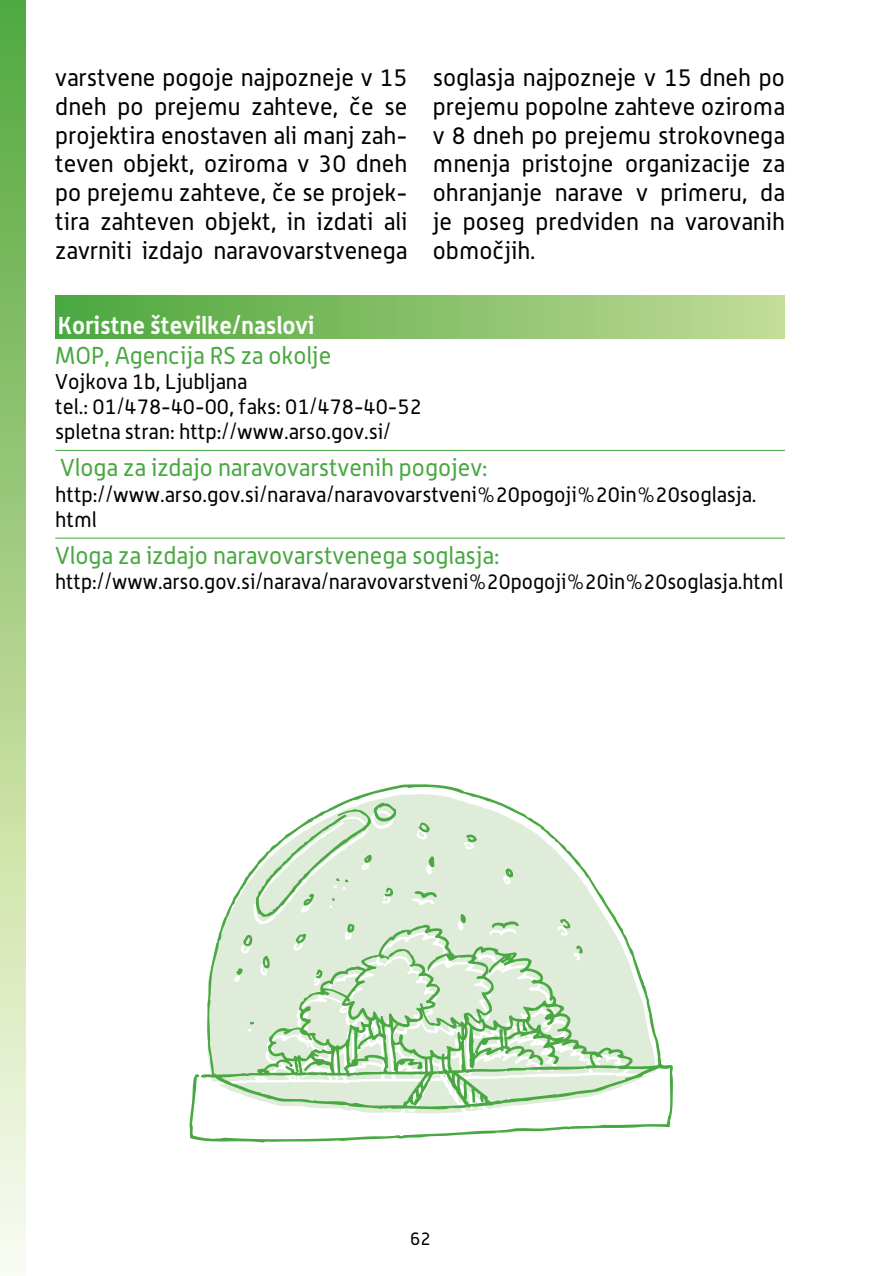
<style>
.page{position:relative;width:893px;height:1276px;background:#fff}
.page>*{position:absolute;margin:0;border:0;box-sizing:border-box;transform-origin:0 0}
.t1{font:24px/28.8px "Alwyn OT";color:#000;text-align:justify}
.t2{font:24px "Alwyn OT";color:#49a842}
.t3{font:700 24px "Alwyn OT";color:#fff}
.t4{font:21px/25.2px "Alwyn OT";color:#000}
.t5{font:18px "Alwyn OT";color:#000}
</style>
<div class="page">
<svg style="left:189px;top:784px;width:484px;height:359px;fill:#deecd9"></svg>
<div style="left:0;top:0;width:25px;height:1276px;background:linear-gradient(to bottom,#55a738,#fffeeb)"></div>
<hr style="left:55px;top:450px;width:730px;height:1px;background:#49a842">
<hr style="left:55px;top:537px;width:730px;height:2px;background:#49a842">
<div style="left:55px;top:296px;width:730px;height:42px;background:linear-gradient(to right,#4ba63c,#c2db98)"></div>
<p class="t1" style="left:55px;top:64px;width:354px">varstvene pogoje najpozneje v 15 dneh po prejemu zahteve, če se projektira enostaven ali manj zah&shy;teven objekt, oziroma v 30 dneh po prejemu zahteve, če se projek&shy;tira zahteven objekt, in izdati ali zavrniti izdajo naravovarstvenega</p>
<p class="t1" style="left:433px;top:64px;width:354px">soglasja najpozneje v 15 dneh po prejemu popolne zahteve oziroma v 8 dneh po prejemu strokovnega mnenja pristojne organizacije za ohranjanje narave v primeru, da je poseg predviden na varovanih območjih.</p>
<p class="t3" style="left:58px;top:310px;width:258px">Koristne številke/naslovi</p>
<p class="t2" style="left:55px;top:341px;width:277px">MOP, Agencija RS za okolje</p>
<p class="t4" style="left:55px;top:369px;width:368px">Vojkova 1b, Ljubljana<br>tel.: 01/478-40-00, faks: 01/478-40-52 spletna stran: http://www.arso.gov.si/</p>
<p class="t2" style="left:60px;top:454px;width:429px">Vloga za izdajo naravovarstvenih pogojev:</p>
<p class="t4" style="left:55px;top:482px;width:703px">http://www.arso.gov.si/narava/naravovarstveni%20pogoji%20in%20soglasja. html</p>
<p class="t2" style="left:55px;top:541px;width:446px">Vloga za izdajo naravovarstvenega soglasja:</p>
<p class="t4" style="left:55px;top:570px;width:729px">http://www.arso.gov.si/narava/naravovarstveni%20pogoji%20in%20soglasja.html</p>
<p class="t5" style="left:410px;top:1228px;width:22px">62</p>
</div>
